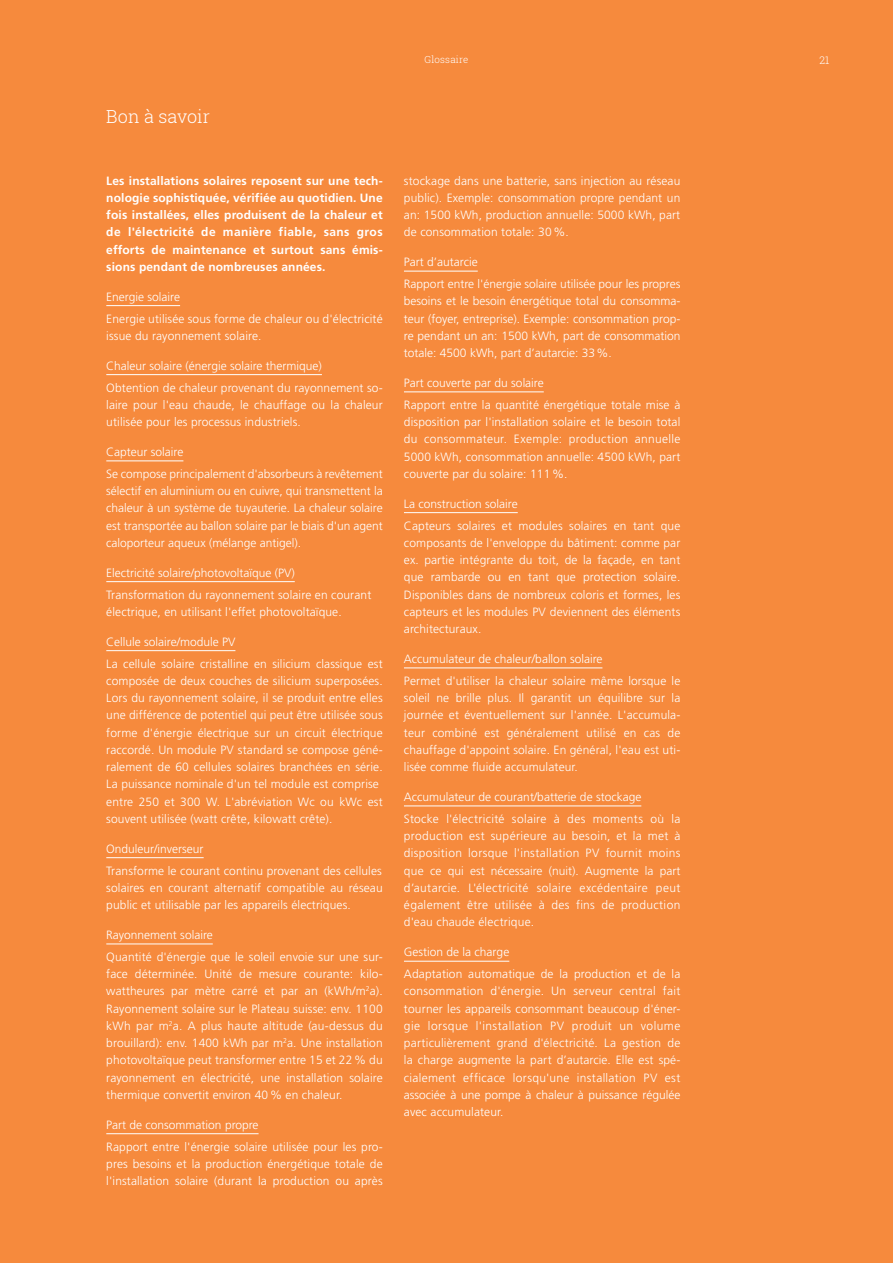
<style>
.page{position:relative;width:893px;height:1263px;background:#f68a3d}
.page>*{position:absolute;margin:0;border:0;box-sizing:border-box;transform-origin:0 0}
.HEADLINE_2{font:300 18px "Roboto Slab";color:#fff}
.Boxentext{font:300 12px/17.2px "Frutiger";letter-spacing:.01em;color:#fff;text-align:justify}
.Zwischentitel_unters{font:300 12px "Frutiger";color:#fff}
.Boxentext-2{font:700 12px/17.2px "Frutiger";letter-spacing:.01em;color:#fff;text-align:justify}
.Boxentext-3{font:300 10.5px "Roboto Slab";color:#fff}
.Spitzmarken{font:300 9.75px "Roboto Slab";letter-spacing:.02em;color:#fff}
</style>
<div class="page">
<hr style="left:106px;top:305px;width:74px;height:1px;background:#fff">
<hr style="left:106px;top:374px;width:216px;height:1px;background:#fff">
<hr style="left:106px;top:461px;width:77px;height:1px;background:#fff">
<hr style="left:106px;top:581px;width:189px;height:1px;background:#fff">
<hr style="left:106px;top:650px;width:129px;height:1px;background:#fff">
<hr style="left:106px;top:857px;width:98px;height:1px;background:#fff">
<hr style="left:106px;top:944px;width:107px;height:1px;background:#fff">
<hr style="left:106px;top:1133px;width:153px;height:1px;background:#fff">
<hr style="left:404px;top:271px;width:74px;height:1px;background:#fff">
<hr style="left:404px;top:392px;width:140px;height:1px;background:#fff">
<hr style="left:404px;top:512px;width:114px;height:1px;background:#fff">
<hr style="left:404px;top:668px;width:198px;height:1px;background:#fff">
<hr style="left:404px;top:806px;width:237px;height:1px;background:#fff">
<hr style="left:404px;top:961px;width:105px;height:1px;background:#fff">
<p class="HEADLINE_2" style="left:106px;top:104px;width:105px">Bon à savoir</p>
<p class="Boxentext-2" style="left:106px;top:172px;width:278px">Les installations solaires reposent sur une tech&shy;nologie sophistiquée, vérifiée au quotidien. Une fois installées, elles produisent de la chaleur et de l'électricité de manière fiable, sans gros efforts de maintenance et surtout sans émis&shy;sions pendant de nombreuses années.</p>
<p class="Zwischentitel_unters" style="left:106px;top:290px;width:75px">Energie solaire</p>
<p class="Boxentext" style="left:106px;top:310px;width:278px">Energie utilisée sous forme de chaleur ou d'électricité</p>
<p class="Boxentext" style="left:106px;top:327px;width:157px">issue du rayonnement solaire.</p>
<p class="Zwischentitel_unters" style="left:106px;top:359px;width:217px">Chaleur solaire (énergie solaire thermique)</p>
<p class="Boxentext" style="left:106px;top:379px;width:278px">Obtention de chaleur provenant du rayonnement so&shy;laire pour l'eau chaude, le chauffage ou la chaleur utilisée pour les processus industriels.</p>
<p class="Zwischentitel_unters" style="left:106px;top:445px;width:79px">Capteur solaire</p>
<p class="Boxentext" style="left:106px;top:465px;width:278px">Se compose principalement d'absorbeurs à revêtement sélectif en aluminium ou en cuivre, qui transmettent la chaleur à un système de tuyauterie. La chaleur solaire est transportée au ballon solaire par le biais d'un agent caloporteur aqueux (mélange antigel).</p>
<p class="Zwischentitel_unters" style="left:106px;top:566px;width:190px">Electricité solaire/photovoltaïque (PV)</p>
<p class="Boxentext" style="left:106px;top:586px;width:267px">Transformation du rayonnement solaire en courant</p>
<p class="Boxentext" style="left:106px;top:603px;width:237px">électrique, en utilisant l'effet photovoltaïque.</p>
<p class="Zwischentitel_unters" style="left:106px;top:635px;width:131px">Cellule solaire/module PV</p>
<p class="Boxentext" style="left:106px;top:655px;width:278px">La cellule solaire cristalline en silicium classique est composée de deux couches de silicium superposées.<br>Lors du rayonnement solaire, il se produit entre elles une différence de potentiel qui peut être utilisée sous</p>
<p class="Boxentext" style="left:106px;top:724px;width:278px">forme d'énergie électrique sur un circuit électrique raccordé. Un module PV standard se compose géné&shy;ralement de 60 cellules solaires branchées en série.<br>La puissance nominale d'un tel module est comprise</p>
<p class="Boxentext" style="left:106px;top:793px;width:278px">entre 250 et 300 W. L'abréviation Wc ou kWc est souvent utilisée (watt crête, kilowatt crête).</p>
<p class="Zwischentitel_unters" style="left:106px;top:842px;width:99px">Onduleur/inverseur</p>
<p class="Boxentext" style="left:106px;top:862px;width:277px">Transforme le courant continu provenant des cellules</p>
<p class="Boxentext" style="left:106px;top:879px;width:278px">solaires en courant alternatif compatible au réseau public et utilisable par les appareils électriques.</p>
<p class="Zwischentitel_unters" style="left:106px;top:928px;width:108px">Rayonnement solaire</p>
<p class="Boxentext" style="left:106px;top:948px;width:278px">Quantité d'énergie que le soleil envoie sur une sur&shy;face déterminée. Unité de mesure courante: kilo&shy;wattheures par mètre carré et par an (kWh/m<sup>2</sup>a).<br>Rayonnement solaire sur le Plateau suisse: env. 1100 kWh par m<sup>2</sup>a. A plus haute altitude (au-dessus du brouillard): env. 1400 kWh par m<sup>2</sup>a. Une installation photovoltaïque peut transformer entre 15 et 22% du rayonnement en électricité, une installation solaire thermique convertit environ 40% en chaleur.</p>
<p class="Zwischentitel_unters" style="left:106px;top:1118px;width:154px">Part de consommation propre</p>
<p class="Boxentext" style="left:106px;top:1138px;width:278px">Rapport entre l'énergie solaire utilisée pour les pro&shy;pres besoins et la production énergétique totale de l'installation solaire (durant la production ou après</p>
<p class="Spitzmarken" style="left:425px;top:53px;width:45px">Glossaire</p>
<p class="Boxentext" style="left:404px;top:172px;width:278px">stockage dans une batterie, sans injection au réseau public). Exemple: consommation propre pendant un an: 1500 kWh, production annuelle: 5000 kWh, part</p>
<p class="Boxentext" style="left:404px;top:223px;width:166px">de consommation totale: 30%.</p>
<p class="Zwischentitel_unters" style="left:404px;top:255px;width:75px">Part d’autarcie</p>
<p class="Boxentext" style="left:404px;top:275px;width:278px">Rapport entre l'énergie solaire utilisée pour les propres besoins et le besoin énergétique total du consomma&shy;teur (foyer, entreprise). Exemple: consommation prop&shy;re pendant un an: 1500 kWh, part de consommation totale: 4500 kWh, part d’autarcie: 33%.</p>
<p class="Zwischentitel_unters" style="left:404px;top:376px;width:141px">Part couverte par du solaire</p>
<p class="Boxentext" style="left:404px;top:396px;width:278px">Rapport entre la quantité énergétique totale mise à disposition par l'installation solaire et le besoin total du consommateur. Exemple: production annuelle 5000 kWh, consommation annuelle: 4500 kWh, part couverte par du solaire: 111%.</p>
<p class="Zwischentitel_unters" style="left:404px;top:497px;width:115px">La construction solaire</p>
<p class="Boxentext" style="left:404px;top:517px;width:278px">Capteurs solaires et modules solaires en tant que composants de l'enveloppe du bâtiment: comme par ex. partie intégrante du toit, de la façade, en tant que rambarde ou en tant que protection solaire.<br>Disponibles dans de nombreux coloris et formes, les capteurs et les modules PV deviennent des éléments architecturaux.</p>
<p class="Zwischentitel_unters" style="left:404px;top:652px;width:200px">Accumulateur de chaleur/ballon solaire</p>
<p class="Boxentext" style="left:404px;top:672px;width:278px">Permet d'utiliser la chaleur solaire même lorsque le soleil ne brille plus. Il garantit un équilibre sur la journée et éventuellement sur l'année. L'accumula&shy;teur combiné est généralement utilisé en cas de chauffage d'appoint solaire. En général, l'eau est uti&shy;lisée comme fluide accumulateur.</p>
<p class="Zwischentitel_unters" style="left:404px;top:790px;width:239px">Accumulateur de courant/batterie de stockage</p>
<p class="Boxentext" style="left:404px;top:810px;width:278px">Stocke l'électricité solaire à des moments où la production est supérieure au besoin, et la met à disposition lorsque l'installation PV fournit moins que ce qui est nécessaire (nuit). Augmente la part d’autarcie. L'électricité solaire excédentaire peut également être utilisée à des fins de production d'eau chaude électrique.</p>
<p class="Zwischentitel_unters" style="left:404px;top:945px;width:107px">Gestion de la charge</p>
<p class="Boxentext" style="left:404px;top:965px;width:278px">Adaptation automatique de la production et de la consommation d'énergie. Un serveur central fait tourner les appareils consommant beaucoup d'éner&shy;gie lorsque l'installation PV produit un volume particulièrement grand d'électricité. La gestion de la charge augmente la part d’autarcie. Elle est spé&shy;cialement efficace lorsqu'une installation PV est associée à une pompe à chaleur à puissance régulée avec accumulateur.</p>
<p class="Boxentext-3" style="left:819px;top:53px;width:11px">21</p>
</div>
